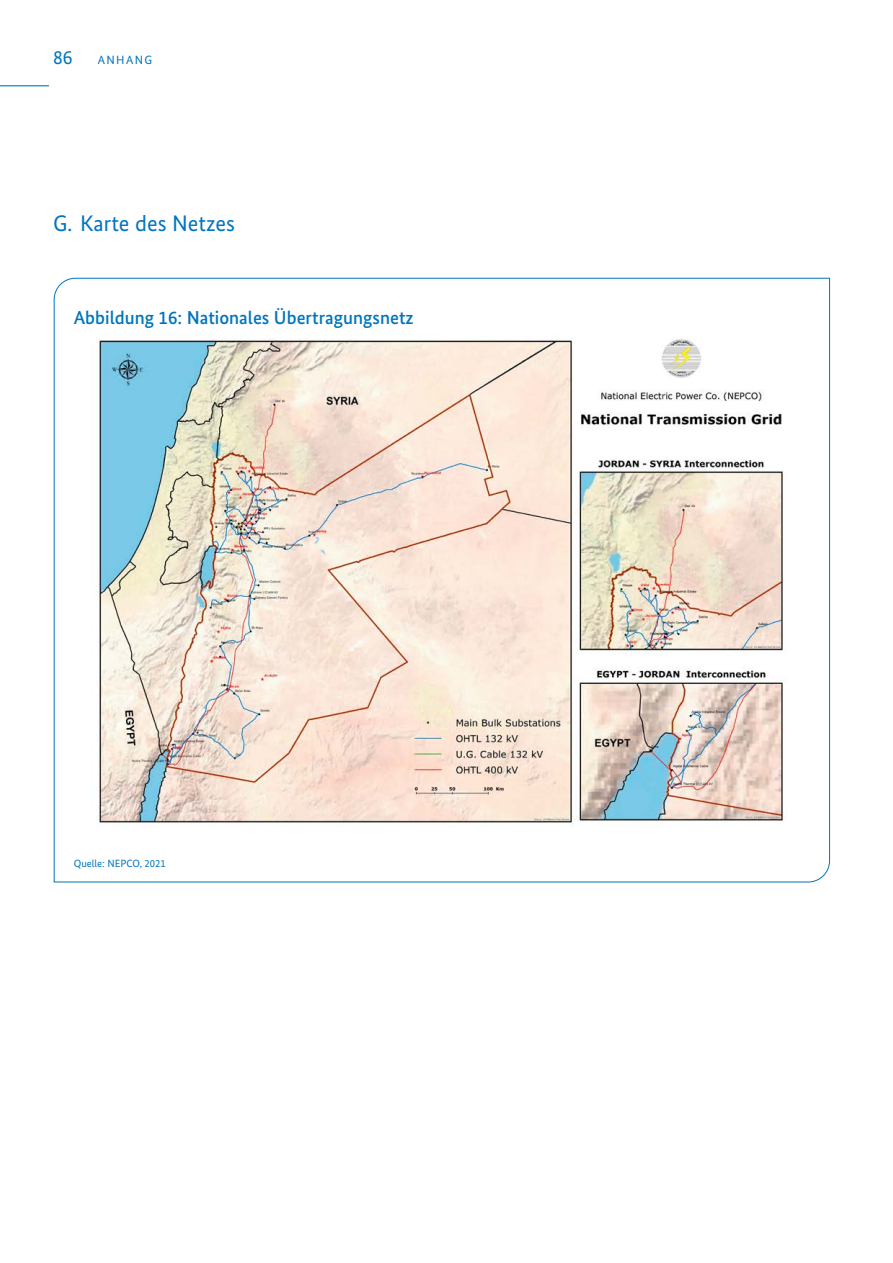
<style>
.page{position:relative;width:893px;height:1263px;background:#fff}
.page>*{position:absolute;margin:0;border:0;box-sizing:border-box;transform-origin:0 0}
.H3{font:22.5px "Bundes Sans";color:#0075be}
.t1{font:19.5px "Bundes Sans";color:#0075be}
.t2{font:500 18.75px "Bundes Sans";color:#0075be}
.t3{font:12px "Bundes Sans";letter-spacing:.11em;color:#0075be}
.GT_CaptionTableAtBottom{font:10.5px "Bundes Sans";color:#0075be}
</style>
<div class="page">
<svg style="left:53px;top:277px;width:777px;height:606px"></svg>
<hr style="left:0;top:85px;width:49px;height:1px;background:#0075be">
<p class="t1" style="left:53px;top:46px;width:21px">86</p>
<p class="t3" style="left:98px;top:53px;width:56px">ANHANG</p>
<h3 class="H3" style="left:53px;top:211px;width:183px">G. Karte des Netzes</h3>
<p class="t2" style="left:74px;top:307px;width:341px">Abbildung 16: Nationales Übertragungsnetz</p>
<p class="GT_CaptionTableAtBottom" style="left:74px;top:858px;width:93px">Quelle: NEPCO, 2021</p>
</div>
